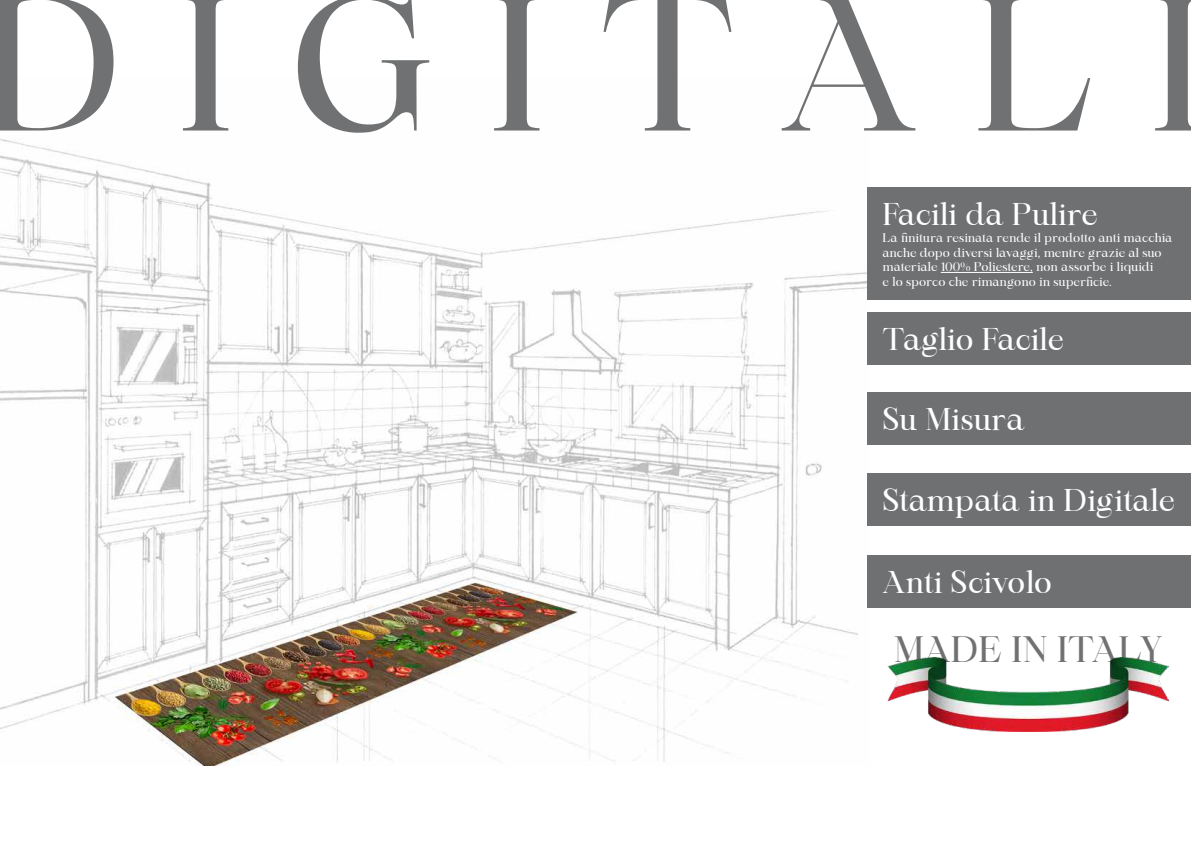
<style>
.page{position:relative;width:1191px;height:842px;background:#fff}
.page>*{position:absolute;margin:0;border:0;box-sizing:border-box;transform-origin:0 0}
.t1{font:182.6px "Maharlika";letter-spacing:.3em;color:#707172}
.t2{font:35px "Maharlika";color:#707172}
.t3{font:30px "Maharlika";color:#fff}
.t4{font:12px/14.4px "Maharlika";color:#fff}
</style>
<div class="page">
<img style="left:0;top:138px;width:869px;height:628px">
<img style="left:887px;top:657px;width:281px;height:75px">
<div style="left:867px;top:187px;width:324px;height:113px;background:#6f7072"></div>
<div style="left:867px;top:312px;width:324px;height:53px;background:#6f7072"></div>
<div style="left:867px;top:393px;width:324px;height:52px;background:#6f7072"></div>
<div style="left:867px;top:473px;width:324px;height:53px;background:#6f7072"></div>
<div style="left:867px;top:555px;width:324px;height:53px;background:#6f7072"></div>
<hr style="left:940px;top:272px;width:92px;height:1px;background:#fff">
<h1 class="t1" style="left:-21px;top:-52px;width:1228px">DIGITALI</h1>
<h3 class="t3" style="left:882px;top:195px;width:217px">Facili da Pulire</h3>
<p class="t4" style="left:882px;top:231px;width:291px">La finitura resinata rende il prodotto anti macchia anche dopo diversi lavaggi, mentre grazie al suo materiale 100% Poliestere, non assorbe i liquidi<br>e lo sporco che rimangono in superficie.</p>
<h3 class="t3" style="left:882px;top:320px;width:183px">Taglio Facile</h3>
<h3 class="t3" style="left:882px;top:400px;width:143px">Su Misura</h3>
<h3 class="t3" style="left:882px;top:481px;width:294px">Stampata in Digitale</h3>
<h3 class="t3" style="left:882px;top:563px;width:171px">Anti Scivolo</h3>
<h2 class="t2" style="left:894px;top:627px;width:270px">MADE IN ITALY</h2>
</div>
